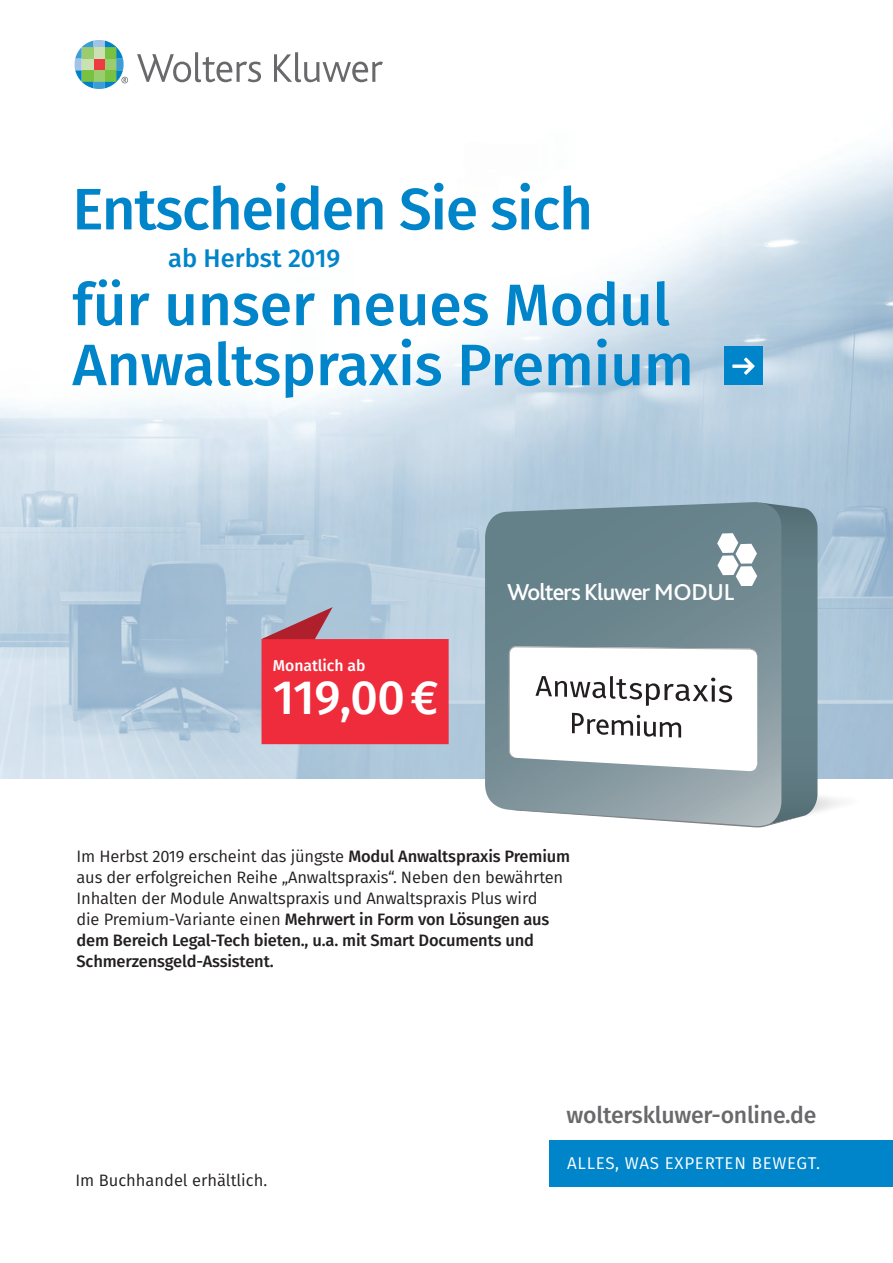
<style>
.page{position:relative;width:893px;height:1263px;background:#fff}
.page>*{position:absolute;margin:0;border:0;box-sizing:border-box;transform-origin:0 0}
.t1{font:500 58.5px/60px "Fira Sans";color:#0084ca}
.t2{font:500 58.5px "Fira Sans";letter-spacing:-.02em;color:#0084ca}
.t3{font:500 48px "Fira Sans";color:#fff}
.t4{font:500 25.5px "Fira Sans";color:#0084ca}
.t5{font:500 24px "Bliss Pro";letter-spacing:-.04em;color:#fff}
.t6{font:500 22.95px "Fira Sans";letter-spacing:-.01em;color:#69696c}
.t7{font:17.1px "Fira Sans";letter-spacing:.04em;color:#fff}
.t8{font:16.5px/21px "Fira Sans";letter-spacing:-.01em;color:#231f20}
.t9{font:500 15.75px "Fira Sans";color:#fff}
.s1{font-weight:500}
</style>
<div class="page">
<img style="left:0;top:60px;width:893px;height:718px">
<svg style="left:0;top:123px;width:785px;height:262px"></svg>
<svg style="left:137px;top:52px;width:124px;height:30px"></svg>
<svg style="left:274px;top:52px;width:109px;height:30px"></svg>
<svg style="left:75px;top:40px;width:53px;height:49px"></svg>
<div style="left:549px;top:1140px;width:344px;height:46px;background:#0084ca"></div>
<img style="left:817px;top:732px;width:73px;height:80px">
<svg style="left:485px;top:502px;width:296px;height:326px"></svg>
<svg style="left:507px;top:503px;width:310px;height:324px"></svg>
<div style="left:724px;top:346px;width:38px;height:39px;background:#0084ca"></div>
<svg style="left:732px;top:357px;width:23px;height:18px"></svg>
<svg style="left:261px;top:607px;width:188px;height:137px"></svg>
<p class="t2" style="left:72px;top:162px;width:522px">Entscheiden Sie sich</p>
<p class="t4" style="left:168px;top:237px;width:174px">ab Herbst 2019</p>
<p class="t1" style="left:72px;top:272px;width:623px">für unser neues Modul<br>Anwaltspraxis Premium</p>
<p class="t9" style="left:273px;top:653px;width:94px">Monatlich ab</p>
<p class="t3" style="left:273px;top:659px;width:167px">119,00 €</p>
<p class="t5" style="left:507px;top:577px;width:229px">Wolters Kluwer MODUL</p>
<p class="t8" style="left:77px;top:846px;width:495px">Im Herbst 2019 erscheint das jüngste <span class="s1">Modul Anwaltspraxis Premium </span>aus der erfolgreichen Reihe „Anwaltspraxis“. Neben den bewährten Inhalten der Module Anwaltspraxis und Anwaltspraxis Plus wird<br>die Premium-Variante einen <span class="s1">Mehrwert in Form von Lösungen aus dem Bereich Legal-Tech bieten., u.a. mit Smart Documents und Schmerzensgeld-Assistent.</span></p>
<p class="t8" style="left:75px;top:1170px;width:193px">Im Buchhandel erhältlich.</p>
<p class="t6" style="left:567px;top:1096px;width:251px">wolterskluwer-online.de</p>
<p class="t7" style="left:567px;top:1150px;width:254px">ALLES, WAS EXPERTEN BEWEGT.</p>
</div>
